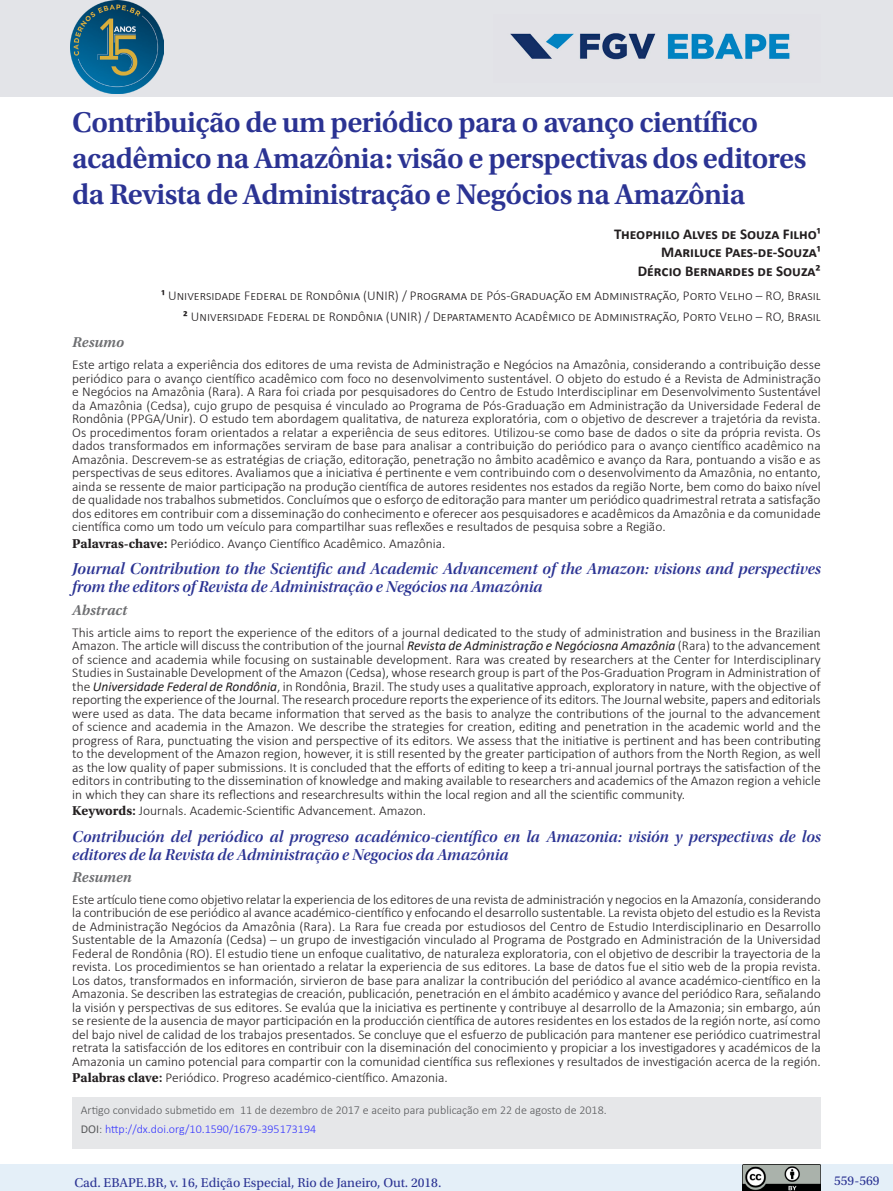
<style>
.page{position:relative;width:893px;height:1191px;background:#fff}
.page>*{position:absolute;margin:0;border:0;box-sizing:border-box;transform-origin:0 0}
._01_título_PT{font:600 30px/36px "Utopia Std";letter-spacing:-.02em;color:#2b3393}
._03_3_1_título_IN{font:16.5px/18px "Utopia Std Semibold Disp It";color:#2b3393}
._02_autores{font:700 15px "Calibri";color:#231f20}
._03_0_titulo_resumo{font:italic 600 15px "Utopia Std";color:#6c6d70}
._03_3_2_resumo_IN{font:300 13.5px/13.5px "Calibri";color:#231f20;text-align:justify}
._02_autores_-_tit{font:300 13.5px "Calibri";color:#231f20}
._03_1_2_palavras-cha{font:300 13.5px "Calibri";color:#231f20}
.t1{font:13.5px "Utopia Std";color:#2b3393}
._06_3_nota_de_rodape{font:300 12px "Calibri";color:#57585a}
._06_3_nota_de_rodape-2{font:300 12px "Calibri";color:#33f}
.s1{font-weight:700}
.s2{font-family:"Utopia Std";font-weight:700}
.s3{font-weight:400;font-style:italic}
.s4{font-weight:400;color:#57585a}
.s5{color:#57585a}
</style>
<div class="page">
<div style="left:0;top:1164px;width:893px;height:27px;background:#e4eff8"></div>
<img style="left:743px;top:1164px;width:78px;height:27px">
<div style="left:0;top:0;width:893px;height:97px;background:#e3e4e8"></div>
<img style="left:510px;top:33px;width:280px;height:27px">
<img style="left:70px;top:0;width:94px;height:94px">
<div style="left:72px;top:1096px;width:749px;height:52px;background:#e6e7e9"></div>
<p class="_01_título_PT" style="left:72px;top:105px;width:736px">Contribuição de um periódico para o avanço científico acadêmico na Amazônia: visão e perspectivas dos editores da Revista de Administração e Negócios na Amazônia</p>
<p class="_02_autores" style="left:614px;top:224px;width:208px">Theophilo Alves de Souza Filho¹</p>
<p class="_02_autores" style="left:661px;top:242px;width:161px">Mariluce Paes-de-Souza¹</p>
<p class="_02_autores" style="left:638px;top:260px;width:184px">Dércio Bernardes de Souza²</p>
<p class="_02_autores_-_tit" style="left:162px;top:287px;width:660px"><span class="s1">¹</span> Universidade Federal de Rondônia (UNIR) / Programa de Pós-Graduação em Administração, Porto Velho – RO, Brasil</p>
<p class="_02_autores_-_tit" style="left:183px;top:308px;width:639px"><span class="s1">²</span> Universidade Federal de Rondônia (UNIR) / Departamento Acadêmico de Administração, Porto Velho – RO, Brasil</p>
<p class="_03_0_titulo_resumo" style="left:72px;top:334px;width:53px">Resumo</p>
<p class="_03_3_2_resumo_IN" style="left:72px;top:358px;width:750px">Este artigo relata a experiência dos editores de uma revista de Administração e Negócios na Amazônia, considerando a contribuição desse periódico para o avanço científico acadêmico com foco no desenvolvimento sustentável. O objeto do estudo é a Revista de Administração e Negócios na Amazônia (Rara). A Rara foi criada por pesquisadores do Centro de Estudo Interdisciplinar em Desenvolvimento Sustentável da Amazônia (Cedsa), cujo grupo de pesquisa é vinculado ao Programa de Pós-Graduação em Administração da Universidade Federal de Rondônia (PPGA/Unir). O estudo tem abordagem qualitativa, de natureza exploratória, com o objetivo de descrever a trajetória da revista.<br>Os procedimentos foram orientados a relatar a experiência de seus editores. Utilizou-se como base de dados o site da própria revista. Os dados transformados em informações serviram de base para analisar a contribuição do periódico para o avanço científico acadêmico na Amazônia. Descrevem-se as estratégias de criação, editoração, penetração no âmbito acadêmico e avanço da Rara, pontuando a visão e as perspectivas de seus editores. Avaliamos que a iniciativa é pertinente e vem contribuindo com o desenvolvimento da Amazônia, no entanto, ainda se ressente de maior participação na produção científica de autores residentes nos estados da região Norte, bem como do baixo nível de qualidade nos trabalhos submetidos. Concluímos que o esforço de editoração para manter um periódico quadrimestral retrata a satisfação dos editores em contribuir com a disseminação do conhecimento e oferecer aos pesquisadores e acadêmicos da Amazônia e da comunidade científica como um todo um veículo para compartilhar suas reflexões e resultados de pesquisa sobre a Região.</p>
<p class="_03_1_2_palavras-cha" style="left:72px;top:535px;width:375px"><span class="s2">Palavras-chave</span><span class="s1">:</span> Periódico. Avanço Científico Acadêmico. Amazônia.</p>
<p class="_03_3_1_título_IN" style="left:72px;top:560px;width:750px">Journal Contribution to the Scientific and Academic Advancement of the Amazon: visions and perspectives from the editors of Revista de Administração e Negócios na Amazônia</p>
<p class="_03_0_titulo_resumo" style="left:72px;top:601px;width:57px">Abstract</p>
<p class="_03_3_2_resumo_IN" style="left:72px;top:625px;width:750px">This article aims to report the experience of the editors of a journal dedicated to the study of administration and business in the Brazilian Amazon. The article will discuss the contribution of the journal <span class="s3">Revista de Administração e Negóciosna Amazônia</span> (Rara) to the advancement of science and academia while focusing on sustainable development. Rara was created by researchers at the Center for Interdisciplinary Studies in Sustainable Development of the Amazon (Cedsa), whose research group is part of the Pos-Graduation Program in Administration of the <span class="s3">Universidade Federal de Rondônia</span>, in Rondônia, Brazil. The study uses a qualitative approach, exploratory in nature, with the objective of reporting the experience of the Journal. The research procedure reports the experience of its editors. The Journal website, papers and editorials were used as data. The data became information that served as the basis to analyze the contributions of the journal to the advancement of science and academia in the Amazon. We describe the strategies for creation, editing and penetration in the academic world and the progress of Rara, punctuating the vision and perspective of its editors. We assess that the initiative is pertinent and has been contributing to the development of the Amazon region, however, it is still resented by the greater participation of authors from the North Region, as well as the low quality of paper submissions. It is concluded that the efforts of editing to keep a tri-annual journal portrays the satisfaction of the editors in contributing to the dissemination of knowledge and making available to researchers and academics of the Amazon region a vehicle in which they can share its reflections and researchresults within the local region and all the scientific community.</p>
<p class="_03_1_2_palavras-cha" style="left:72px;top:802px;width:355px"><span class="s2">Keywords</span><span class="s1">:</span> Journals. Academic-Scientific Advancement. Amazon.</p>
<p class="_03_3_1_título_IN" style="left:72px;top:827px;width:750px">Contribución del periódico al progreso académico-científico en la Amazonia: visión y perspectivas de los editores de la Revista de Administração e Negocios da Amazônia</p>
<p class="_03_0_titulo_resumo" style="left:72px;top:868px;width:61px">Resumen</p>
<p class="_03_3_2_resumo_IN" style="left:72px;top:892px;width:750px">Este artículo tiene como objetivo relatar la experiencia de los editores de una revista de administración y negocios en la Amazonía, considerando la contribución de ese periódico al avance académico-científico y enfocando el desarrollo sustentable. La revista objeto del estudio es la Revista de Administração Negócios da Amazônia (Rara). La Rara fue creada por estudiosos del Centro de Estudio Interdisciplinario en Desarrollo Sustentable de la Amazonía (Cedsa) – un grupo de investigación vinculado al Programa de Postgrado en Administración de la Universidad Federal de Rondônia (RO). El estudio tiene un enfoque cualitativo, de naturaleza exploratoria, con el objetivo de describir la trayectoria de la revista. Los procedimientos se han orientado a relatar la experiencia de sus editores. La base de datos fue el sitio web de la propia revista.<br>Los datos, transformados en información, sirvieron de base para analizar la contribución del periódico al avance académico-científico en la Amazonia. Se describen las estrategias de creación, publicación, penetración en el ámbito académico y avance del periódico Rara, señalando la visión y perspectivas de sus editores. Se evalúa que la iniciativa es pertinente y contribuye al desarrollo de la Amazonia; sin embargo, aún se resiente de la ausencia de mayor participación en la producción científica de autores residentes en los estados de la región norte, así como del bajo nivel de calidad de los trabajos presentados. Se concluye que el esfuerzo de publicación para mantener ese periódico cuatrimestral retrata la satisfacción de los editores en contribuir con la diseminación del conocimiento y propiciar a los investigadores y académicos de la Amazonia un camino potencial para compartir con la comunidad científica sus reflexiones y resultados de investigación acerca de la región.</p>
<p class="_03_1_2_palavras-cha" style="left:72px;top:1069px;width:377px"><span class="s2">Palabras clave</span><span class="s1">:</span> Periódico. Progreso académico-científico. Amazonia.</p>
<p class="_06_3_nota_de_rodape" style="left:81px;top:1102px;width:527px">Artigo convidado submetido em 11 de dezembro de 2017 e aceito para publicação em 22 de agosto de 2018.</p>
<p class="_06_3_nota_de_rodape-2" style="left:81px;top:1121px;width:237px"><span class="s4">DOI</span><span class="s5">:</span> http://dx.doi.org/10.1590/1679-395173194</p>
<p class="t1" style="left:74px;top:1175px;width:369px">Cad. EBAPE.BR, v. 16, Edição Especial, Rio de Janeiro, Out. 2018.</p>
<p class="t1" style="left:834px;top:1173px;width:47px">559-569</p>
</div>
